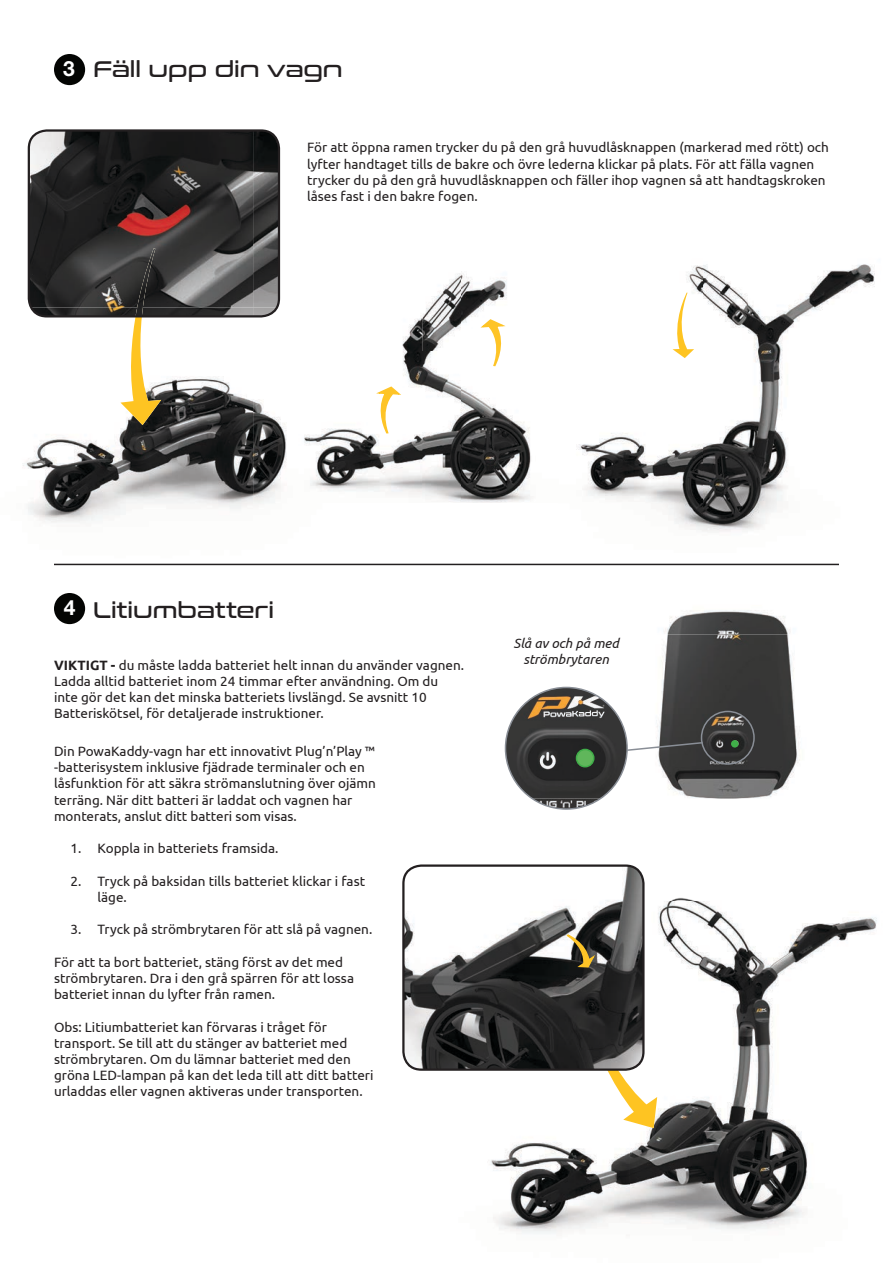
<style>
.page{position:relative;width:893px;height:1263px;background:#fff}
.page>*{position:absolute;margin:0;border:0;box-sizing:border-box;transform-origin:0 0}
.t1{font:22.5px "Conthrax Rg";color:#231f20}
.t2{font:700 21px "Helvetica Neue LT Pro";color:#fff}
.t3{font:13.5px/16.2px "Ubuntu";color:#231f20}
.t4{font:italic 13.5px/16.2px "Ubuntu";color:#231f20;text-align:center}
.s1{font-weight:700}
</style>
<div class="page">
<img style="left:279px;top:142px;width:183px;height:210px">
<img style="left:422px;top:352px;width:40px;height:150px">
<img style="left:530px;top:798px;width:165px;height:103px">
<img style="left:630px;top:901px;width:247px;height:328px">
<img style="left:491px;top:1142px;width:139px;height:92px">
<img style="left:674px;top:264px;width:201px;height:302px">
<img style="left:462px;top:264px;width:240px;height:239px">
<div style="left:54px;top:54px;width:31px;height:31px;background:#040503;border-radius:50%"></div>
<div style="left:54px;top:593px;width:31px;height:31px;background:#040503;border-radius:50%"></div>
<svg style="left:478px;top:318px;width:28px;height:49px"></svg>
<svg style="left:672px;top:292px;width:22px;height:66px"></svg>
<img style="left:645px;top:798px;width:104px;height:5px">
<img style="left:656px;top:634px;width:144px;height:164px">
<img style="left:657px;top:610px;width:134px;height:24px">
<div style="left:731px;top:740px;width:7px;height:8px;border:2px solid #40ae49;border-radius:50%"></div>
<div style="left:701px;top:711px;width:54px;height:54px;border:2px solid #898e96;border-radius:50%"></div>
<img style="left:505px;top:748px;width:22px;height:46px">
<img style="left:532px;top:798px;width:39px;height:11px">
<div style="left:576px;top:749px;width:18px;height:18px;background:#60b65b;border-radius:50%"></div>
<div style="left:576px;top:749px;width:18px;height:18px;border:2px solid #40ae49;border-radius:50%"></div>
<svg style="left:625px;top:741px;width:79px;height:11px"></svg>
<hr style="left:54px;top:564px;width:785px;height:1px;background:#231f20">
<img style="left:23px;top:307px;width:238px;height:216px">
<img style="left:253px;top:307px;width:169px;height:196px">
<svg style="left:120px;top:317px;width:41px;height:108px"></svg>
<img style="left:29px;top:132px;width:250px;height:175px">
<img style="left:31px;top:307px;width:222px;height:9px">
<svg style="left:253px;top:307px;width:12px;height:7px"></svg>
<img style="left:136px;top:248px;width:19px;height:66px">
<div style="left:28px;top:129px;width:252px;height:188px;border:2px solid #231f20;border-radius:18px"></div>
<svg style="left:403px;top:866px;width:240px;height:204px"></svg>
<img style="left:421px;top:867px;width:215px;height:2px">
<img style="left:405px;top:867px;width:16px;height:13px">
<div style="left:402px;top:864px;width:243px;height:207px;border:2px solid #231f20;border-radius:18px"></div>
<svg style="left:565px;top:935px;width:92px;height:193px"></svg>
<svg style="left:376px;top:386px;width:27px;height:48px"></svg>
<h2 class="t2" style="left:63px;top:56px;width:13px">3</h2>
<h1 class="t1" style="left:94px;top:52px;width:251px">Fäll upp din vagn</h1>
<p class="t3" style="left:307px;top:139px;width:523px">För att öppna ramen trycker du på den grå huvudlåsknappen (markerad med rött) och lyfter handtaget tills de bakre och övre lederna klickar på plats. För att fälla vagnen trycker du på den grå huvudlåsknappen och fäller ihop vagnen så att handtagskroken låses fast i den bakre fogen.</p>
<h2 class="t2" style="left:64px;top:595px;width:13px">4</h2>
<h1 class="t1" style="left:93px;top:593px;width:182px">Litiumbatteri</h1>
<p class="t3" style="left:54px;top:656px;width:412px"><span class="s1">VIKTIGT -</span> du måste ladda batteriet helt innan du använder vagnen.<br>Ladda alltid batteriet inom 24 timmar efter användning. Om du inte gör det kan det minska batteriets livslängd. Se avsnitt 10<br>Batteriskötsel, för detaljerade instruktioner.</p>
<p class="t3" style="left:54px;top:743px;width:324px">Din PowaKaddy-vagn har ett innovativt Plug’n’Play ™ -batterisystem inklusive fjädrade terminaler och en låsfunktion för att säkra strömanslutning över ojämn terräng. När ditt batteri är laddat och vagnen har monterats, anslut ditt batteri som visas.</p>
<p class="t3" style="left:70px;top:840px;width:210px">1. Koppla in batteriets framsida.</p>
<p class="t3" style="left:97px;top:872px;width:269px;text-indent:-27px">2. Tryck på baksidan tills batteriet klickar i fast läge.</p>
<p class="t3" style="left:70px;top:921px;width:303px">3. Tryck på strömbrytaren för att slå på vagnen.</p>
<p class="t3" style="left:54px;top:953px;width:302px">För att ta bort batteriet, stäng först av det med strömbrytaren. Dra i den grå spärren för att lossa batteriet innan du lyfter från ramen.</p>
<p class="t3" style="left:54px;top:1018px;width:321px">Obs: Litiumbatteriet kan förvaras i tråget för transport. Se till att du stänger av batteriet med strömbrytaren. Om du lämnar batteriet med den gröna LED-lampan på kan det leda till att ditt batteri urladdas eller vagnen aktiveras under transporten.</p>
<p class="t4" style="left:513px;top:635px;width:107px">Slå av och på med strömbrytaren</p>
</div>
